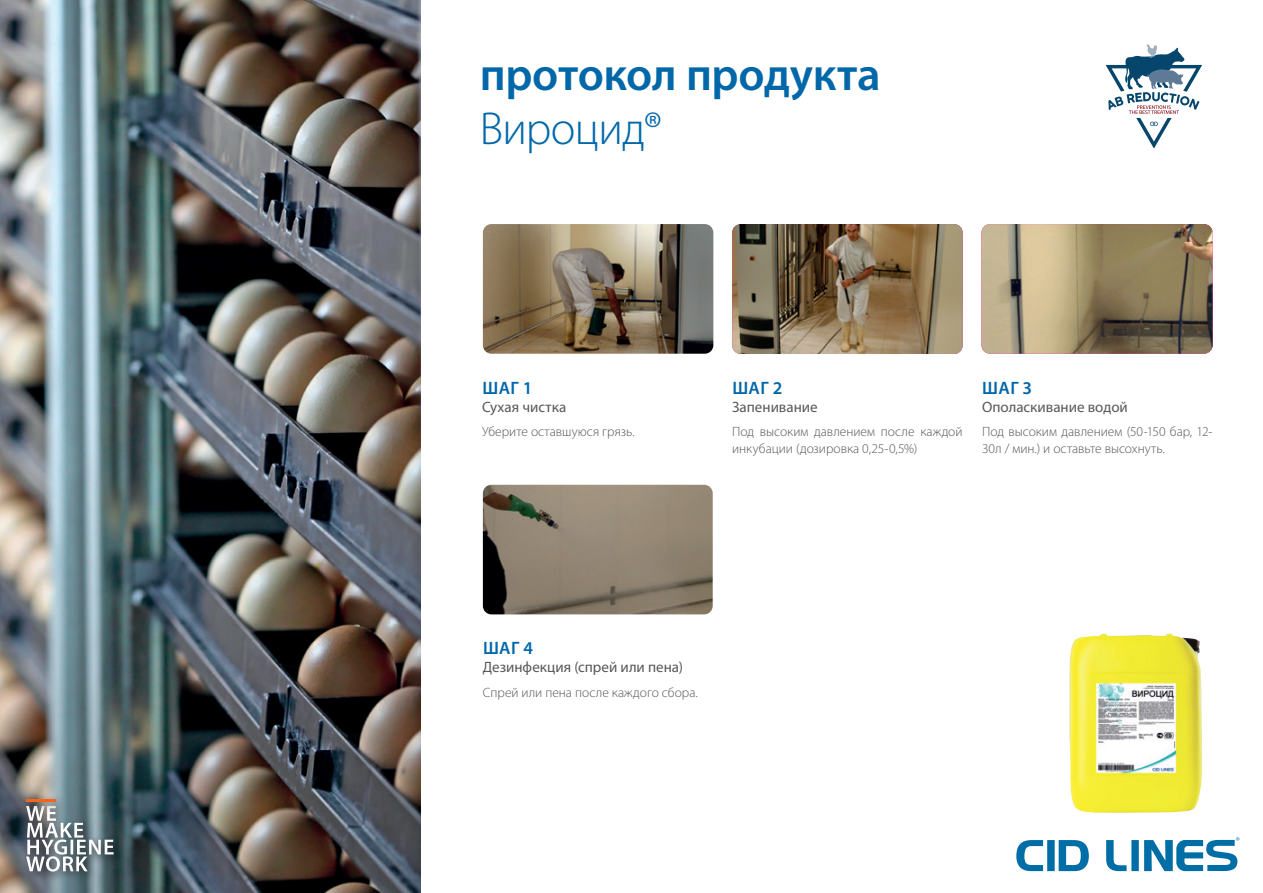
<style>
.page{position:relative;width:1263px;height:893px;background:#fff}
.page>*{position:absolute;margin:0;border:0;box-sizing:border-box;transform-origin:0 0}
.t1{font:600 46.35px "Myriad Pro";letter-spacing:-.01em;color:#0068a9}
.t2{font:300 46.35px "Myriad Pro";letter-spacing:-.02em;color:#0068a9}
.t3{font:600 18px "Myriad Pro";letter-spacing:.02em;color:#0068a9}
.t4{font:15px "Myriad Pro";color:#57585a}
.t5{font:300 13.5px/16.2px "Myriad Pro";color:#57585a}
</style>
<div class="page">
<svg style="left:1106px;top:44px;width:96px;height:105px"></svg>
<img style="left:483px;top:224px;width:230px;height:130px">
<img style="left:732px;top:224px;width:231px;height:130px">
<img style="left:981px;top:224px;width:231px;height:130px">
<img style="left:483px;top:485px;width:230px;height:129px">
<img style="left:0;top:0;width:421px;height:893px">
<img style="left:1069px;top:633px;width:133px;height:180px">
<svg style="left:1016px;top:840px;width:73px;height:31px"></svg>
<svg style="left:1106px;top:837px;width:133px;height:34px"></svg>
<div style="left:22px;top:801px;width:102px;height:81px;background:#231f20;opacity:.75"></div>
<svg style="left:26px;top:806px;width:88px;height:65px"></svg>
<div style="left:21px;top:794px;width:45px;height:19px;background:#231f20;opacity:.75"></div>
<hr style="left:26px;top:799px;width:30px;height:3px;background:#f36421">
<h1 class="t1" style="left:480px;top:45px;width:402px">протокол продукта</h1>
<h1 class="t2" style="left:480px;top:103px;width:184px">Вироцид®</h1>
<h2 class="t3" style="left:482px;top:376px;width:51px">ШАГ 1</h2>
<p class="t4" style="left:482px;top:398px;width:86px">Сухая чистка</p>
<p class="t5" style="left:482px;top:424px;width:154px">Уберите оставшуюся грязь.</p>
<h2 class="t3" style="left:732px;top:376px;width:51px">ШАГ 2</h2>
<p class="t4" style="left:732px;top:398px;width:87px">Запенивание</p>
<p class="t5" style="left:732px;top:424px;width:232px">Под высоким давлением после каждой инкубации (дозировка 0,25-0,5%)</p>
<h2 class="t3" style="left:982px;top:376px;width:51px">ШАГ 3</h2>
<p class="t4" style="left:982px;top:398px;width:147px">Ополаскивание водой</p>
<p class="t5" style="left:982px;top:424px;width:232px">Под высоким давлением (50-150 бар, 12-<br>30л / мин.) и оставьте высохнуть.</p>
<h2 class="t3" style="left:483px;top:637px;width:51px">ШАГ 4</h2>
<p class="t4" style="left:483px;top:659px;width:202px">Дезинфекция (спрей или пена)</p>
<p class="t5" style="left:483px;top:685px;width:216px">Спрей или пена после каждого сбора.</p>
</div>
